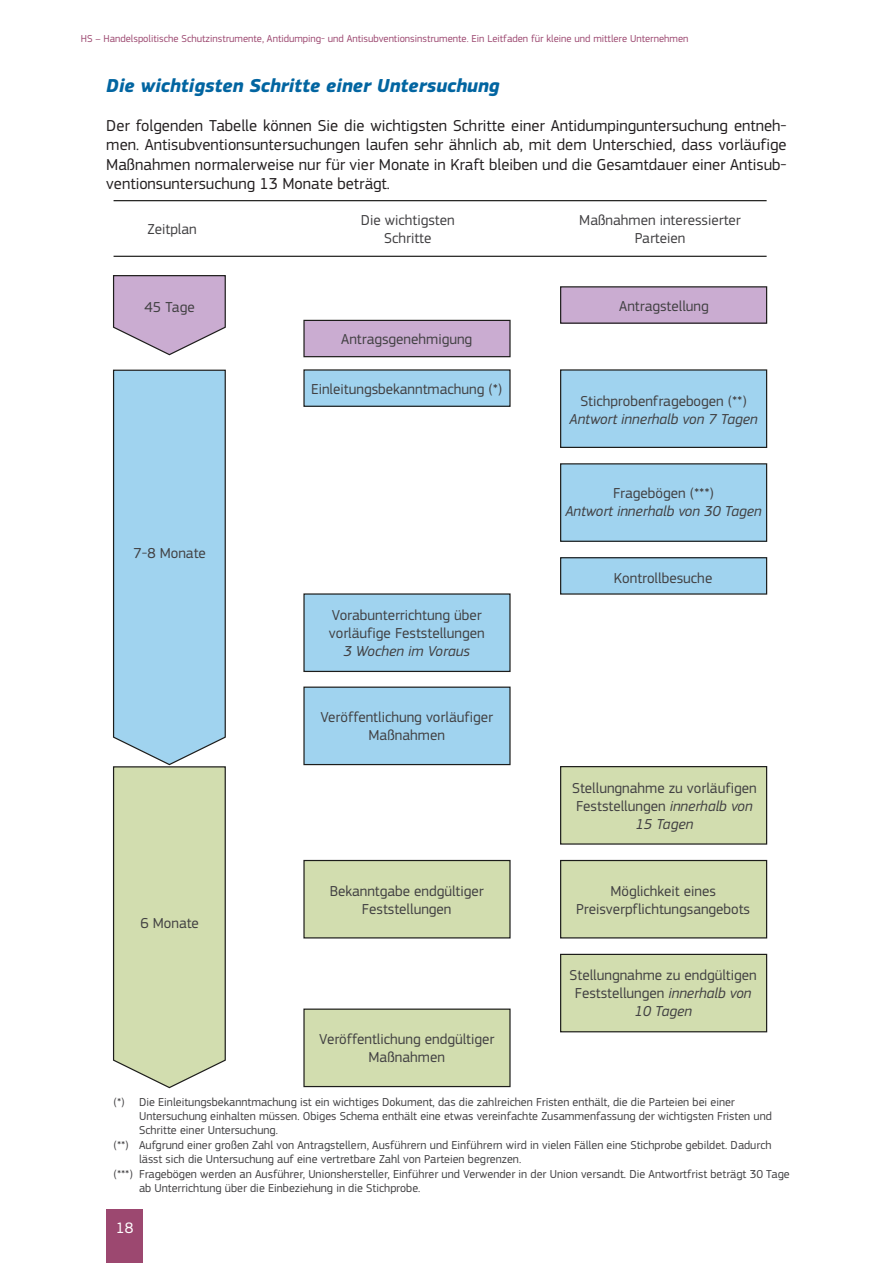
<style>
.page{position:relative;width:893px;height:1263px;background:#fff}
.page>*{position:absolute;margin:0;border:0;box-sizing:border-box;transform-origin:0 0}
.title_3_break{font:italic 700 19.5px "EC Square Sans Pro";color:#0265a1}
.body{font:16.5px/19.5px "EC Square Sans Pro";color:#231f20;text-align:justify}
.t1{font:15.75px "EC Square Sans Pro";color:#fff}
.fig_1_1{font:15px/18px "EC Square Sans Pro";color:#414042;text-align:center}
.fig_1_1-2{font:italic 15px/18px "EC Square Sans Pro";color:#414042;text-align:center}
.fig_1_2{font:12px/14.4px "EC Square Sans Pro";color:#414042}
.t2{font:10.5px "EC Square Sans Pro";color:#9c4870}
.s1{font-style:italic}
.s2{font-style:normal}
</style>
<div class="page">
<div style="left:106px;top:1209px;width:37px;height:54px;background:#9c4870"></div>
<div style="left:561px;top:287px;width:206px;height:36px;background:#caacd1"></div>
<div style="left:560px;top:286px;width:207px;height:38px;border:1px solid #1d1d1b"></div>
<div style="left:561px;top:558px;width:206px;height:36px;background:#a0d3ef"></div>
<div style="left:560px;top:557px;width:207px;height:38px;border:1px solid #1d1d1b"></div>
<hr style="left:114px;top:200px;width:653px;height:1px;background:#1d1d1b">
<hr style="left:114px;top:256px;width:653px;height:1px;background:#1d1d1b">
<svg style="left:113px;top:275px;width:113px;height:81px"></svg>
<div style="left:561px;top:370px;width:206px;height:77px;background:#a0d3ef"></div>
<div style="left:560px;top:369px;width:207px;height:79px;border:1px solid #1d1d1b"></div>
<div style="left:561px;top:464px;width:206px;height:77px;background:#a0d3ef"></div>
<div style="left:560px;top:463px;width:207px;height:79px;border:1px solid #1d1d1b"></div>
<div style="left:304px;top:594px;width:206px;height:77px;background:#a0d3ef"></div>
<div style="left:303px;top:593px;width:208px;height:79px;border:1px solid #1d1d1b"></div>
<div style="left:304px;top:320px;width:206px;height:37px;background:#caacd1"></div>
<div style="left:303px;top:320px;width:208px;height:37px;border:1px solid #1d1d1b"></div>
<div style="left:304px;top:370px;width:206px;height:36px;background:#a0d3ef"></div>
<div style="left:303px;top:369px;width:208px;height:38px;border:1px solid #1d1d1b"></div>
<div style="left:304px;top:687px;width:206px;height:77px;background:#a0d3ef"></div>
<div style="left:303px;top:686px;width:208px;height:79px;border:1px solid #1d1d1b"></div>
<svg style="left:113px;top:370px;width:113px;height:719px;background:#b5d4cf"></svg>
<div style="left:561px;top:767px;width:206px;height:77px;background:#d2ddaf"></div>
<div style="left:560px;top:766px;width:207px;height:79px;border:1px solid #1d1d1b"></div>
<div style="left:561px;top:860px;width:206px;height:78px;background:#d2ddaf"></div>
<div style="left:560px;top:860px;width:207px;height:78px;border:1px solid #1d1d1b"></div>
<div style="left:304px;top:860px;width:206px;height:78px;background:#d2ddaf"></div>
<div style="left:303px;top:860px;width:208px;height:78px;border:1px solid #1d1d1b"></div>
<div style="left:561px;top:954px;width:206px;height:78px;background:#d2ddaf"></div>
<div style="left:560px;top:954px;width:207px;height:78px;border:1px solid #1d1d1b"></div>
<div style="left:304px;top:1009px;width:206px;height:77px;background:#d2ddaf"></div>
<div style="left:303px;top:1008px;width:208px;height:79px;border:1px solid #1d1d1b"></div>
<p class="t2" style="left:81px;top:32px;width:609px">HS – Handelspolitische Schutzinstrumente, Antidumping- und Antisubventionsinstrumente. Ein Leitfaden für kleine und mittlere Unternehmen</p>
<p class="title_3_break" style="left:106px;top:74px;width:395px">Die wichtigsten Schritte einer Untersuchung</p>
<p class="body" style="left:106px;top:116px;width:682px">Der folgenden Tabelle können Sie die wichtigsten Schritte einer Antidumpinguntersuchung entneh&shy;men. Antisubventionsuntersuchungen laufen sehr ähnlich ab, mit dem Unterschied, dass vorläufige Maßnahmen normalerweise nur für vier Monate in Kraft bleiben und die Gesamtdauer einer Antisub&shy;ventionsuntersuchung 13 Monate beträgt.</p>
<p class="fig_1_1" style="left:148px;top:221px;width:51px">Zeitplan</p>
<p class="fig_1_1" style="left:361px;top:212px;width:95px">Die wichtigsten<br>Schritte</p>
<p class="fig_1_1" style="left:579px;top:212px;width:163px">Maßnahmen interessierter<br>Parteien</p>
<p class="fig_1_1" style="left:145px;top:298px;width:52px">45 Tage</p>
<p class="fig_1_1" style="left:133px;top:545px;width:74px">7-8 Monate</p>
<p class="fig_1_1" style="left:140px;top:914px;width:60px">6 Monate</p>
<p class="fig_1_1" style="left:341px;top:331px;width:133px">Antragsgenehmigung</p>
<p class="fig_1_1" style="left:311px;top:380px;width:193px">Einleitungsbekanntmachung (*)</p>
<p class="fig_1_1" style="left:329px;top:606px;width:157px">Vorabunterrichtung über vorläufige Feststellungen<br><span class="s1">3 Wochen im Voraus</span></p>
<p class="fig_1_1" style="left:320px;top:708px;width:174px">Veröffentlichung vorläufiger<br>Maßnahmen</p>
<p class="fig_1_1" style="left:330px;top:882px;width:156px">Bekanntgabe endgültiger<br>Feststellungen</p>
<p class="fig_1_1" style="left:319px;top:1030px;width:177px">Veröffentlichung endgültiger<br>Maßnahmen</p>
<p class="fig_1_1" style="left:619px;top:297px;width:91px">Antragstellung</p>
<p class="fig_1_1" style="left:569px;top:392px;width:190px">Stichprobenfragebogen (**)<br><span class="s1">Antwort innerhalb von 7 Tagen</span></p>
<p class="fig_1_1-2" style="left:565px;top:485px;width:198px"><span class="s2">Fragebögen (***)<br></span>Antwort innerhalb von 30 Tagen</p>
<p class="fig_1_1" style="left:614px;top:569px;width:100px">Kontrollbesuche</p>
<p class="fig_1_1" style="left:572px;top:780px;width:186px">Stellungnahme zu vorläufigen<br>Feststellungen <span class="s1">innerhalb von<br>15 Tagen</span></p>
<p class="fig_1_1" style="left:576px;top:882px;width:176px">Möglichkeit eines<br>Preisverpflichtungsangebots</p>
<p class="fig_1_1" style="left:570px;top:966px;width:189px">Stellungnahme zu endgültigen<br>Feststellungen <span class="s1">innerhalb von<br>10 Tagen</span></p>
<p class="fig_1_2" style="left:139px;top:1094px;width:634px;text-indent:-26px">(*) Die Einleitungsbekanntmachung ist ein wichtiges Dokument, das die zahlreichen Fristen enthält, die die Parteien bei einer<br>Untersuchung einhalten müssen. Obiges Schema enthält eine etwas vereinfachte Zusammenfassung der wichtigsten Fristen und<br>Schritte einer Untersuchung.</p>
<p class="fig_1_2" style="left:139px;top:1137px;width:634px;text-indent:-26px">(**) Aufgrund einer großen Zahl von Antragstellern, Ausführern und Einführern wird in vielen Fällen eine Stichprobe gebildet. Dadurch lässt sich die Untersuchung auf eine vertretbare Zahl von Parteien begrenzen.</p>
<p class="fig_1_2" style="left:139px;top:1166px;width:652px;text-indent:-26px">(***) Fragebögen werden an Ausführer, Unionshersteller, Einführer und Verwender in der Union versandt. Die Antwortfrist beträgt 30 Tage ab Unterrichtung über die Einbeziehung in die Stichprobe.</p>
<h3 class="t1" style="left:116px;top:1219px;width:19px">18</h3>
</div>
